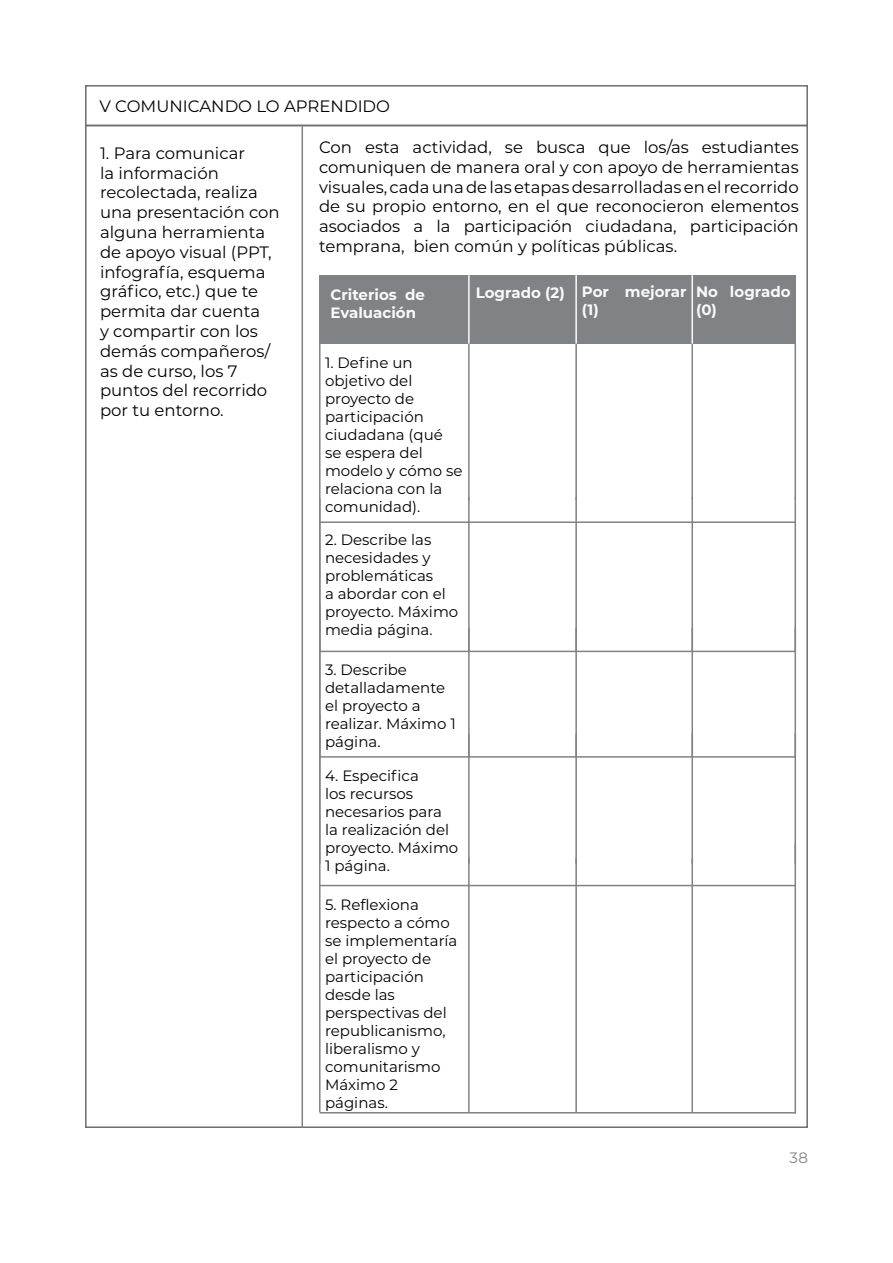
<style>
.page{position:relative;width:893px;height:1263px;background:#fff}
.page>*{position:absolute;margin:0;border:0;box-sizing:border-box;transform-origin:0 0}
.t1{font:16.5px/19.8px "Montserrat";color:#000}
.t2{font:15px/18px "Montserrat";color:#000}
.t3{font:700 15px/18px "Montserrat";color:#fafafa}
.t4{font:15px "Montserrat";color:#808285}
</style>
<div class="page">
<div style="left:85px;top:85px;width:723px;height:41px;border:2px solid #6d6e71"></div>
<hr style="left:302px;top:125px;width:1px;height:1003px;background:#808285">
<div style="left:319px;top:275px;width:477px;height:69px;background:#808285"></div>
<hr style="left:319px;top:344px;width:2px;height:308px;background:#808285">
<hr style="left:319px;top:605px;width:2px;height:259px;background:#808285">
<hr style="left:319px;top:714px;width:2px;height:398px;background:#808285">
<hr style="left:468px;top:344px;width:2px;height:156px;background:#808285">
<hr style="left:468px;top:497px;width:2px;height:155px;background:#808285">
<hr style="left:468px;top:627px;width:2px;height:131px;background:#808285">
<hr style="left:468px;top:734px;width:2px;height:130px;background:#808285">
<hr style="left:468px;top:858px;width:2px;height:254px;background:#808285">
<hr style="left:575px;top:344px;width:2px;height:156px;background:#808285">
<hr style="left:575px;top:497px;width:2px;height:155px;background:#808285">
<hr style="left:575px;top:627px;width:2px;height:131px;background:#808285">
<hr style="left:575px;top:734px;width:2px;height:130px;background:#808285">
<hr style="left:575px;top:858px;width:2px;height:254px;background:#808285">
<hr style="left:691px;top:344px;width:2px;height:155px;background:#808285">
<hr style="left:691px;top:497px;width:2px;height:155px;background:#808285">
<hr style="left:691px;top:627px;width:2px;height:131px;background:#808285">
<hr style="left:691px;top:734px;width:2px;height:130px;background:#808285">
<hr style="left:691px;top:858px;width:2px;height:254px;background:#808285">
<hr style="left:794px;top:344px;width:2px;height:155px;background:#808285">
<hr style="left:794px;top:497px;width:2px;height:155px;background:#808285">
<hr style="left:794px;top:627px;width:2px;height:131px;background:#808285">
<hr style="left:794px;top:734px;width:2px;height:130px;background:#808285">
<hr style="left:794px;top:843px;width:2px;height:270px;background:#808285">
<hr style="left:320px;top:521px;width:476px;height:2px;background:#808285">
<hr style="left:320px;top:651px;width:476px;height:1px;background:#808285">
<hr style="left:320px;top:756px;width:476px;height:2px;background:#808285">
<hr style="left:320px;top:885px;width:476px;height:1px;background:#808285">
<hr style="left:320px;top:1112px;width:476px;height:1px;background:#808285">
<hr style="left:575px;top:275px;width:2px;height:69px;background:#fafafa">
<hr style="left:468px;top:275px;width:2px;height:69px;background:#fafafa">
<hr style="left:691px;top:275px;width:2px;height:69px;background:#fafafa">
<p class="t1" style="left:99px;top:96px;width:292px">V COMUNICANDO LO APRENDIDO</p>
<p class="t1" style="left:100px;top:142px;width:181px">1. Para comunicar<br>la información recolectada, realiza una presentación con alguna herramienta de apoyo visual (PPT, infografía, esquema gráfico, etc.) que te permita dar cuenta<br>y compartir con los demás compañeros/ as de curso, los 7 puntos del recorrido por tu entorno.</p>
<p class="t1" style="left:319px;top:137px;width:481px;text-align:justify">Con esta actividad, se busca que los/as estudiantes comuniquen de manera oral y con apoyo de herramientas visuales, cada una de las etapas desarrolladas en el recorrido de su propio entorno, en el que reconocieron elementos asociados a la participación ciudadana, participación temprana, bien común y políticas públicas.</p>
<p class="t3" style="left:582px;top:282px;width:106px">Por mejorar (1)</p>
<p class="t3" style="left:696px;top:282px;width:96px">No logrado (0)</p>
<p class="t3" style="left:330px;top:285px;width:96px">Criterios de</p>
<p class="t3" style="left:476px;top:283px;width:91px">Logrado (2)</p>
<p class="t3" style="left:330px;top:303px;width:87px">Evaluación</p>
<p class="t2" style="left:325px;top:353px;width:139px">1. Define un objetivo del proyecto de participación ciudadana (qué se espera del modelo y cómo se relaciona con la comunidad).</p>
<p class="t2" style="left:325px;top:530px;width:135px">2. Describe las necesidades y problemáticas<br>a abordar con el proyecto. Máximo media página.</p>
<p class="t2" style="left:325px;top:660px;width:132px">3. Describe detalladamente el proyecto a realizar. Máximo 1 página.</p>
<p class="t2" style="left:325px;top:766px;width:135px">4. Especifica<br>los recursos necesarios para la realización del proyecto. Máximo<br>1 página.</p>
<p class="t2" style="left:325px;top:895px;width:134px">5. Reflexiona respecto a cómo se implementaría el proyecto de participación desde las perspectivas del republicanismo, liberalismo y comunitarismo<br>Máximo 2 páginas.</p>
<p class="t4" style="left:789px;top:1147px;width:20px">38</p>
</div>
